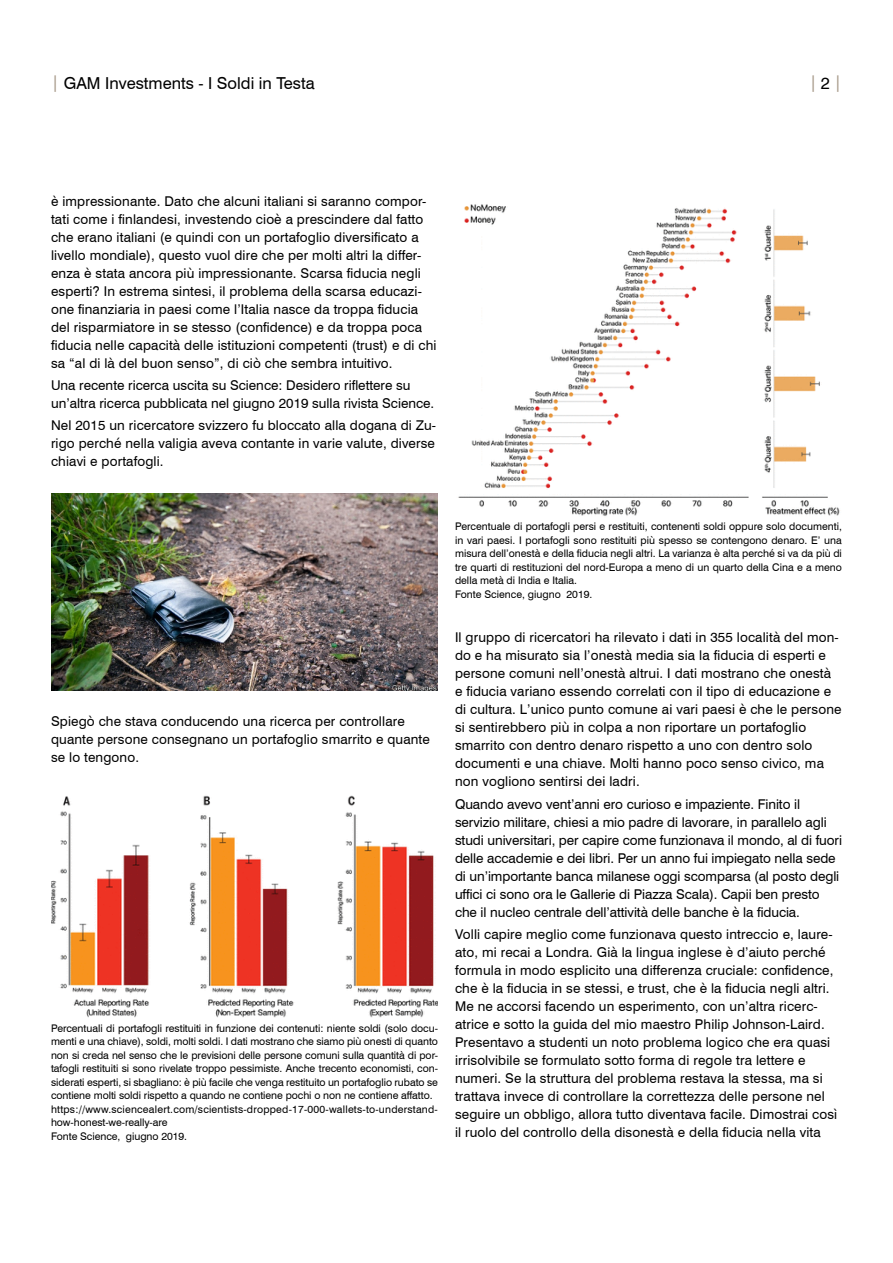
<style>
.page{position:relative;width:893px;height:1263px;background:#fff}
.page>*{position:absolute;margin:0;border:0;box-sizing:border-box;transform-origin:0 0}
.t1{font:16.5px "Swiss 721 BT";color:#000}
.t2{font:16.5px "Swiss 721 BT";color:#a69887}
.DISCLAIMER{font:13.5px/18px "Swiss 721 BT";letter-spacing:.01em;color:#000}
.DISCLAIMER-2{font:10.5px/13.5px "Swiss 721 BT";color:#000;text-align:justify}
.DISCLAIMER-3{font:10.5px/13.5px "Swiss 721 BT";letter-spacing:.02em;color:#000}
.s1{color:#a69887}
.s2{color:#000}
</style>
<div class="page">
<img style="left:51px;top:493px;width:387px;height:198px">
<img style="left:51px;top:795px;width:386px;height:223px">
<img style="left:458px;top:204px;width:382px;height:312px">
<p class="t1" style="left:51px;top:73px;width:265px"><span class="s1">|</span> GAM Investments - I Soldi in Testa</p>
<p class="t2" style="left:809px;top:72px;width:34px">| <span class="s2">2</span> |</p>
<p class="DISCLAIMER" style="left:51px;top:192px;width:387px">è impressionante. Dato che alcuni italiani si saranno compor&shy;tati come i finlandesi, investendo cioè a prescindere dal fatto che erano italiani (e quindi con un portafoglio diversificato a livello mondiale), questo vuol dire che per molti altri la differ&shy;enza è stata ancora più impressionante. Scarsa fiducia negli esperti? In estrema sintesi, il problema della scarsa educazi&shy;one finanziaria in paesi come l’Italia nasce da troppa fiducia del risparmiatore in se stesso (confidence) e da troppa poca fiducia nelle capacità delle istituzioni competenti (trust) e di chi sa “al di là del buon senso”, di ciò che sembra intuitivo.</p>
<p class="DISCLAIMER" style="left:51px;top:376px;width:385px">Una recente ricerca uscita su Science: Desidero riflettere su un’altra ricerca pubblicata nel giugno 2019 sulla rivista Science.</p>
<p class="DISCLAIMER" style="left:51px;top:416px;width:387px;text-align:justify">Nel 2015 un ricercatore svizzero fu bloccato alla dogana di Zu&shy;rigo perché nella valigia aveva contante in varie valute, diverse chiavi e portafogli.</p>
<p class="DISCLAIMER" style="left:51px;top:712px;width:380px">Spiegò che stava conducendo una ricerca per controllare quante persone consegnano un portafoglio smarrito e quante se lo tengono.</p>
<p class="DISCLAIMER-2" style="left:51px;top:1021px;width:388px">Percentuali di portafogli restituiti in funzione dei contenuti: niente soldi (solo docu&shy;menti e una chiave), soldi, molti soldi. I dati mostrano che siamo più onesti di quanto non si creda nel senso che le previsioni delle persone comuni sulla quantità di por&shy;tafogli restituiti si sono rivelate troppo pessimiste. Anche trecento economisti, con&shy;siderati esperti, si sbagliano: è più facile che venga restituito un portafoglio rubato se contiene molti soldi rispetto a quando ne contiene pochi o non ne contiene affatto.</p>
<p class="DISCLAIMER-3" style="left:51px;top:1102px;width:388px">https://www.sciencealert.com/scientists-dropped-17-000-wallets-to-understand&shy;how-honest-we-really-are</p>
<p class="DISCLAIMER-2" style="left:51px;top:1129px;width:138px">Fonte Science, giugno 2019.</p>
<p class="DISCLAIMER-2" style="left:455px;top:520px;width:388px">Percentuale di portafogli persi e restituiti, contenenti soldi oppure solo documenti, in vari paesi. I portafogli sono restituiti più spesso se contengono denaro. E’ una misura dell’onestà e della fiducia negli altri. La varianza è alta perché si va da più di tre quarti di restituzioni del nord-Europa a meno di un quarto della Cina e a meno della metà di India e Italia.</p>
<p class="DISCLAIMER-2" style="left:455px;top:587px;width:139px">Fonte Science, giugno 2019.</p>
<p class="DISCLAIMER" style="left:455px;top:628px;width:388px">Il gruppo di ricercatori ha rilevato i dati in 355 località del mon&shy;do e ha misurato sia l’onestà media sia la fiducia di esperti e persone comuni nell’onestà altrui. I dati mostrano che onestà e fiducia variano essendo correlati con il tipo di educazione e di cultura. L’unico punto comune ai vari paesi è che le persone si sentirebbero più in colpa a non riportare un portafoglio smarrito con dentro denaro rispetto a uno con dentro solo documenti e una chiave. Molti hanno poco senso civico, ma non vogliono sentirsi dei ladri.</p>
<p class="DISCLAIMER" style="left:455px;top:795px;width:388px">Quando avevo vent’anni ero curioso e impaziente. Finito il servizio militare, chiesi a mio padre di lavorare, in parallelo agli studi universitari, per capire come funzionava il mondo, al di fuori delle accademie e dei libri. Per un anno fui impiegato nella sede di un’importante banca milanese oggi scomparsa (al posto degli uffici ci sono ora le Gallerie di Piazza Scala). Capii ben presto che il nucleo centrale dell’attività delle banche è la fiducia.</p>
<p class="DISCLAIMER" style="left:455px;top:925px;width:384px">Volli capire meglio come funzionava questo intreccio e, laure&shy;ato, mi recai a Londra. Già la lingua inglese è d’aiuto perché formula in modo esplicito una differenza cruciale: confidence, che è la fiducia in se stessi, e trust, che è la fiducia negli altri.<br>Me ne accorsi facendo un esperimento, con un’altra ricerc&shy;atrice e sotto la guida del mio maestro Philip Johnson-Laird.<br>Presentavo a studenti un noto problema logico che era quasi irrisolvibile se formulato sotto forma di regole tra lettere e numeri. Se la struttura del problema restava la stessa, ma si trattava invece di controllare la correttezza delle persone nel seguire un obbligo, allora tutto diventava facile. Dimostrai così il ruolo del controllo della disonestà e della fiducia nella vita</p>
</div>
